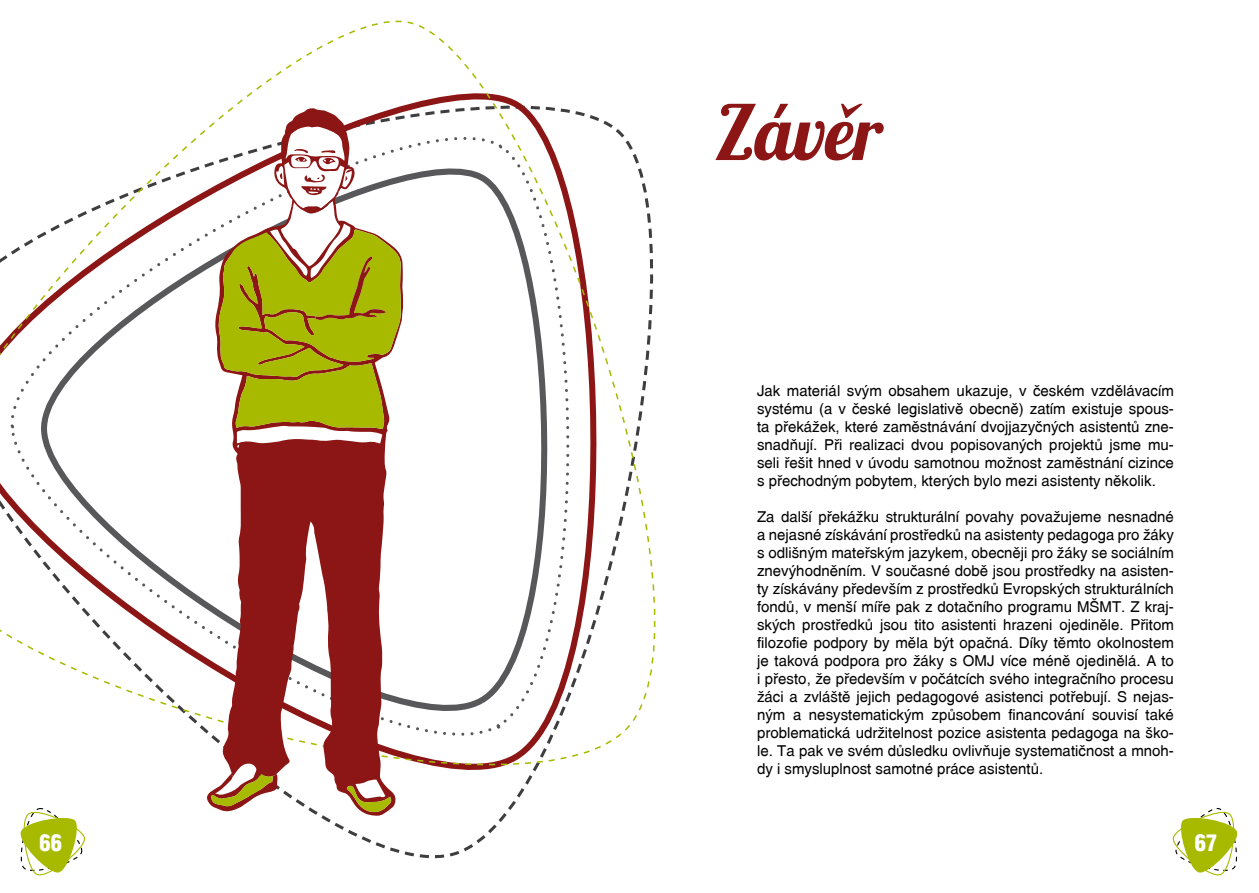
<style>
.page{position:relative;width:1259px;height:893px;background:#fff}
.page>*{position:absolute;margin:0;border:0;box-sizing:border-box;transform-origin:0 0}
.t1{font:75px "Lobster 1.4";color:#8c1615}
.t2{font:22.5px "Switzerland Cond Black CE";color:#fff}
.t3{font:15px/18px "Switzerland CE";color:#000;text-align:justify}
</style>
<div class="page">
<svg style="left:1172px;top:807px;width:66px;height:69px"></svg>
<svg style="left:0;top:61px;width:656px;height:794px"></svg>
<svg style="left:214px;top:191px;width:189px;height:625px;fill:#8c1615"></svg>
<svg style="left:347px;top:780px;width:45px;height:36px"></svg>
<svg style="left:218px;top:108px;width:183px;height:335px"></svg>
<svg style="left:207px;top:763px;width:71px;height:50px"></svg>
<h1 class="t1" style="left:714px;top:85px;width:170px">Závěr</h1>
<p class="t3" style="left:757px;top:382px;width:418px">Jak materiál svým obsahem ukazuje, v českém vzdělávacím systému (a v české legislativě obecně) zatím existuje spous&shy;ta překážek, které zaměstnávání dvojjazyčných asistentů zne&shy;snadňují. Při realizaci dvou popisovaných projektů jsme mu&shy;seli řešit hned v úvodu samotnou možnost zaměstnání cizince s přechodným pobytem, kterých bylo mezi asistenty několik.</p>
<p class="t3" style="left:757px;top:508px;width:418px">Za další překážku strukturální povahy považujeme nesnadné a nejasné získávání prostředků na asistenty pedagoga pro žáky s odlišným mateřským jazykem, obecněji pro žáky se sociálním znevýhodněním. V současné době jsou prostředky na asisten&shy;ty získávány především z prostředků Evropských strukturálních fondů, v menší míře pak z dotačního programu MŠMT. Z kraj&shy;ských prostředků jsou tito asistenti hrazeni ojediněle. Přitom filozofie podpory by měla být opačná. Díky těmto okolnostem je taková podpora pro žáky s OMJ více méně ojedinělá. A to i přesto, že především v počátcích svého integračního procesu žáci a zvláště jejich pedagogové asistenci potřebují. S nejas&shy;ným a nesystematickým způsobem financování souvisí také problematická udržitelnost pozice asistenta pedagoga na ško&shy;le. Ta pak ve svém důsledku ovlivňuje systematičnost a mnoh&shy;dy i smysluplnost samotné práce asistentů.</p>
<h2 class="t2" style="left:39px;top:828px;width:24px">66</h2>
<h2 class="t2" style="left:1194px;top:828px;width:24px">67</h2>
</div>
